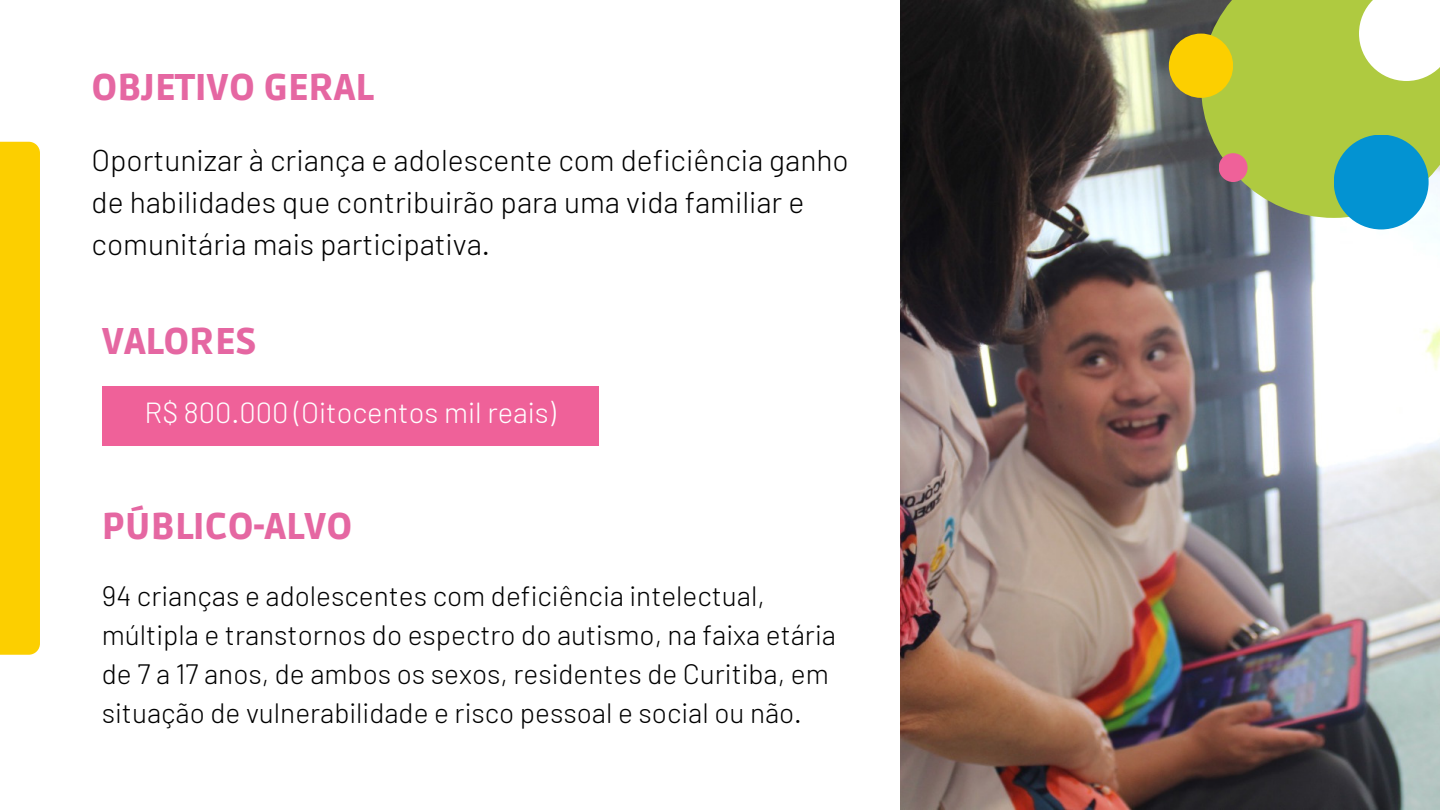
<style>
.page{position:relative;width:1440px;height:810px;background:#fff}
.page>*{position:absolute;margin:0;border:0;box-sizing:border-box;transform-origin:0 0}
.t1{font:900 37px "Ruda";color:#e567a2}
.t2{font:300 30px/42px "Barlow";color:#000}
.t3{font:300 29px "Barlow";color:#fff}
.t4{font:300 28px/39px "Barlow";color:#000}
</style>
<div class="page">
<img style="left:900px;top:0;width:540px;height:810px">
<div style="left:0;top:142px;width:40px;height:513px;background:#fccf00"></div>
<div style="left:102px;top:386px;width:496px;height:60px;background:#ef6199"></div>
<svg style="left:1201px;top:0;width:239px;height:218px;background:#a7bf48"></svg>
<svg style="left:1359px;top:0;width:81px;height:81px"></svg>
<div style="left:1334px;top:135px;width:95px;height:94px;background:#0393d2;border-radius:50%"></div>
<div style="left:1169px;top:34px;width:64px;height:64px;background:#fccf00;border-radius:50%"></div>
<div style="left:1219px;top:153px;width:29px;height:29px;background:#ef6199;border-radius:50%"></div>
<p class="t1" style="left:92px;top:66px;width:283px">OBJETIVO GERAL</p>
<p class="t2" style="left:92px;top:138px;width:759px">Oportunizar à criança e adolescente com deficiência ganho de habilidades que contribuirão para uma vida familiar e comunitária mais participativa.</p>
<p class="t1" style="left:102px;top:320px;width:156px">VALORES</p>
<p class="t3" style="left:145px;top:394px;width:413px">R$ 800.000 (Oitocentos mil reais)</p>
<p class="t1" style="left:102px;top:505px;width:252px">PÚBLICO-ALVO</p>
<p class="t4" style="left:102px;top:575px;width:736px">94 crianças e adolescentes com deficiência intelectual, múltipla e transtornos do espectro do autismo, na faixa etária de 7 a 17 anos, de ambos os sexos, residentes de Curitiba, em situação de vulnerabilidade e risco pessoal e social ou não.</p>
</div>
